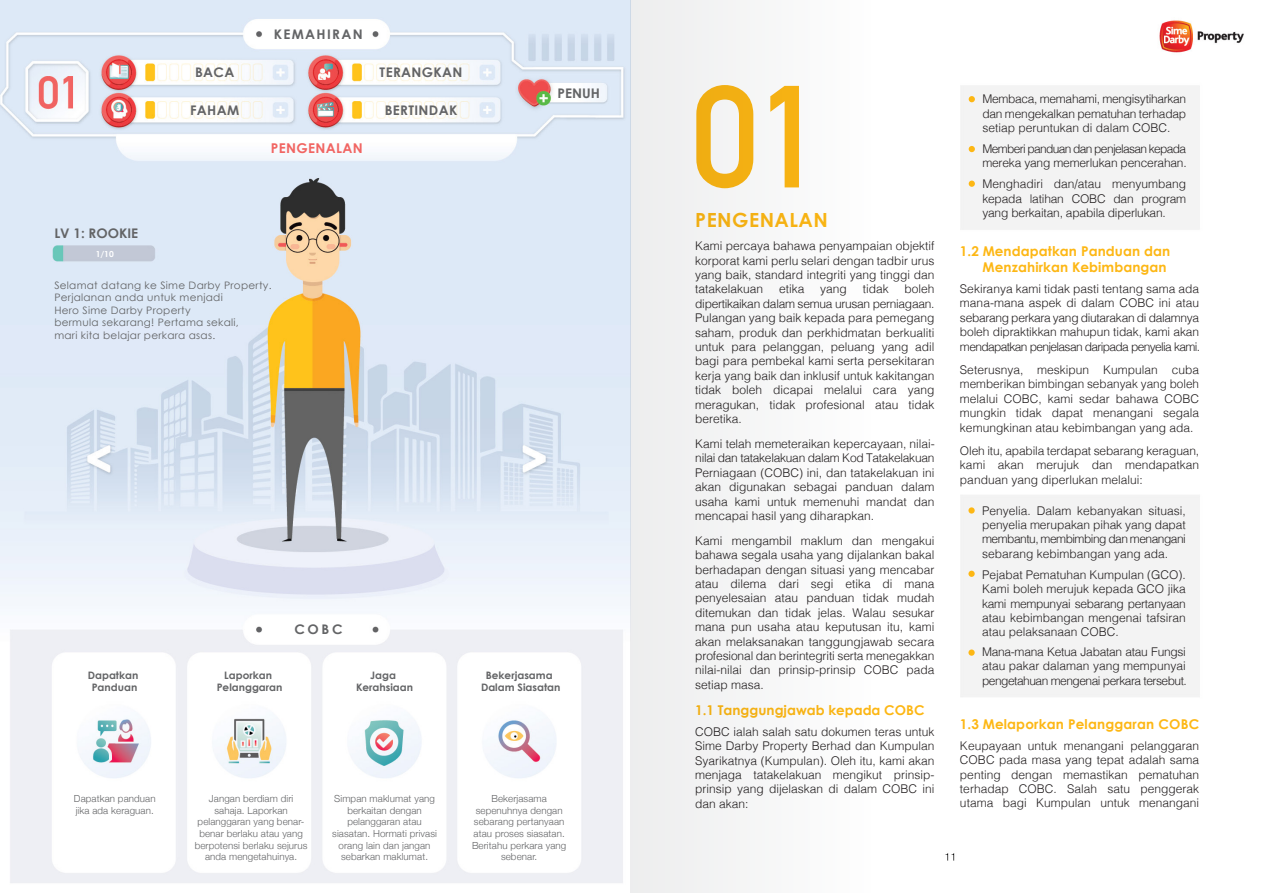
<style>
.page{position:relative;width:1263px;height:893px;background:#fff}
.page>*{position:absolute;margin:0;border:0;box-sizing:border-box;transform-origin:0 0}
.t1{font:700 19.5px "Century Gothic";letter-spacing:.025em;color:#fdb714}
.t2{font:700 13.5px/16.2px "Century Gothic";letter-spacing:.005em;color:#fdb714;text-align:right}
.t3{font:700 13.5px "Century Gothic";letter-spacing:.025em;color:#f16562}
.t4{font:700 13.2px "Century Gothic";letter-spacing:.025em;color:#636466}
.t5{font:700 13.2px "Century Gothic";color:#636466}
.t6{font:700 13.2px "Century Gothic";letter-spacing:.1em;color:#636466}
.t7{font:300 12px/14.4px "Helvetica";color:#231f20;text-align:justify}
.t8{font:300 12px/14.4px "Helvetica";letter-spacing:-.055em;color:#231f20}
.t9{font:10.35px/12.6px "Century Gothic";letter-spacing:.025em;color:#636466}
.t10{font:700 10.35px/12.6px "Century Gothic";color:#636466;text-align:center}
.t11{font:300 9.75px/11.7px "Helvetica Neue";letter-spacing:.01em;color:#636466;text-align:center}
.t12{font:700 8.25px "Century Gothic";color:#fff}
</style>
<div class="page">
<img style="left:0;top:0;width:1244px;height:893px">
<svg style="left:969px;top:96px;width:6px;height:6px"></svg>
<svg style="left:969px;top:146px;width:6px;height:6px"></svg>
<svg style="left:969px;top:181px;width:6px;height:6px"></svg>
<div style="left:968px;top:571px;width:7px;height:6px;background:#fdb714;border-radius:50%"></div>
<svg style="left:968px;top:649px;width:7px;height:7px"></svg>
<svg style="left:968px;top:507px;width:7px;height:7px"></svg>
<div style="left:631px;top:0;width:271px;height:893px;background:#f6f6f7"></div>
<p class="t4" style="left:195px;top:62px;width:41px">BACA</p>
<p class="t4" style="left:190px;top:100px;width:51px">FAHAM</p>
<p class="t6" style="left:274px;top:24px;width:91px">KEMAHIRAN</p>
<p class="t3" style="left:271px;top:138px;width:93px">PENGENALAN</p>
<p class="t4" style="left:380px;top:62px;width:84px">TERANGKAN</p>
<p class="t4" style="left:385px;top:100px;width:74px">BERTINDAK</p>
<p class="t5" style="left:54px;top:223px;width:85px">LV 1: ROOKIE</p>
<p class="t12" style="left:96px;top:247px;width:20px">1/10</p>
<p class="t9" style="left:54px;top:278px;width:219px">Selamat datang ke Sime Darby Property.<br>Perjalanan anda untuk menjadi<br>Hero Sime Darby Property<br>bermula sekarang! Pertama sekali,<br>mari kita belajar perkara asas.</p>
<p class="t4" style="left:557px;top:83px;width:44px">PENUH</p>
<p class="t4" style="left:294px;top:619px;width:50px">COBC</p>
<p class="t10" style="left:88px;top:668px;width:52px">Dapatkan<br>Panduan</p>
<p class="t10" style="left:217px;top:668px;width:67px">Laporkan<br>Pelanggaran</p>
<p class="t10" style="left:356px;top:668px;width:59px">Jaga<br>Kerahsiaan</p>
<p class="t10" style="left:481px;top:668px;width:81px">Bekerjasama<br>Dalam Siasatan</p>
<p class="t11" style="left:332px;top:792px;width:106px">Simpan maklumat yang berkaitan dengan pelanggaran atau siasatan. Hormati privasi orang lain dan jangan sebarkan maklumat.</p>
<p class="t11" style="left:74px;top:792px;width:83px;text-align:left">Dapatkan panduan jika ada keraguan.</p>
<p class="t11" style="left:195px;top:792px;width:114px">Jangan berdiam diri sahaja. Laporkan pelanggaran yang benar&shy;benar berlaku atau yang berpotensi berlaku sejurus anda mengetahuinya.</p>
<p class="t11" style="left:472px;top:792px;width:96px">Bekerjasama sepenuhnya dengan sebarang pertanyaan atau proses siasatan.<br>Beritahu perkara yang sebenar.</p>
<h1 class="t1" style="left:695px;top:205px;width:134px">PENGENALAN</h1>
<p class="t7" style="left:695px;top:238px;width:241px">Kami percaya bahawa penyampaian objektif korporat kami perlu selari dengan tadbir urus yang baik, standard integriti yang tinggi dan tatakelakuan</p>
<p class="t7" style="left:695px;top:281px;width:241px;text-indent:209px">boleh dipertikaikan dalam semua urusan perniagaan.<br>Pulangan yang baik kepada para pemegang saham, produk dan perkhidmatan berkualiti untuk para pelanggan, peluang yang adil bagi para pembekal kami serta persekitaran kerja yang baik dan inklusif untuk kakitangan tidak boleh dicapai melalui cara yang meragukan, tidak profesional atau tidak beretika.</p>
<p class="t7" style="left:695px;top:436px;width:241px">Kami telah memeteraikan kepercayaan, nilai&shy;nilai dan tatakelakuan dalam Kod Tatakelakuan Perniagaan (COBC) ini, dan tatakelakuan ini akan digunakan sebagai panduan dalam usaha kami untuk memenuhi mandat dan mencapai hasil yang diharapkan.</p>
<p class="t7" style="left:695px;top:532px;width:241px">Kami mengambil maklum dan mengakui bahawa segala usaha yang dijalankan bakal berhadapan dengan situasi yang mencabar atau dilema dari segi etika di mana penyelesaian atau panduan tidak mudah ditemukan dan tidak jelas. Walau sesukar mana pun usaha atau keputusan itu, kami akan melaksanakan tanggungjawab secara profesional dan berintegriti serta menegakkan nilai-nilai dan prinsip-prinsip COBC pada setiap masa.</p>
<p class="t7" style="left:779px;top:281px;width:27px">etika</p>
<p class="t7" style="left:820px;top:281px;width:28px">yang</p>
<p class="t7" style="left:863px;top:281px;width:28px">tidak</p>
<p class="t2" style="left:695px;top:701px;width:231px">1.1 Tanggungjawab kepada COBC</p>
<p class="t7" style="left:695px;top:723px;width:241px">COBC ialah salah satu dokumen teras untuk Sime Darby Property Berhad dan Kumpulan Syarikatnya (Kumpulan). Oleh itu, kami akan menjaga tatakelakuan mengikut prinsip&shy;prinsip yang dijelaskan di dalam COBC ini dan akan:</p>
<p class="t7" style="left:982px;top:91px;width:205px">Membaca, memahami, mengisytiharkan dan mengekalkan pematuhan terhadap setiap peruntukan di dalam COBC.</p>
<p class="t8" style="left:982px;top:141px;width:206px">Memberi panduan dan penjelasan kepada mereka yang memerlukan pencerahan.</p>
<p class="t7" style="left:982px;top:176px;width:205px">Menghadiri dan/atau menyumbang kepada latihan COBC dan program yang berkaitan, apabila diperlukan.</p>
<p class="t2" style="left:960px;top:242px;width:212px">1.2 Mendapatkan Panduan dan<br>Menzahirkan Kebimbangan</p>
<p class="t7" style="left:960px;top:281px;width:242px">Sekiranya kami tidak pasti tentang sama ada mana-mana aspek di dalam COBC ini atau sebarang perkara yang diutarakan di dalamnya boleh dipraktikkan mahupun tidak, kami akan mendapatkan penjelasan daripada penyelia kami.</p>
<p class="t7" style="left:960px;top:362px;width:241px">Seterusnya, meskipun Kumpulan cuba memberikan bimbingan sebanyak yang boleh melalui COBC, kami sedar bahawa COBC mungkin tidak dapat menangani segala kemungkinan atau kebimbangan yang ada.</p>
<p class="t7" style="left:960px;top:443px;width:241px">Oleh itu, apabila terdapat sebarang keraguan, kami akan merujuk dan mendapatkan panduan yang diperlukan melalui:</p>
<p class="t7" style="left:982px;top:502px;width:205px">Penyelia. Dalam kebanyakan situasi, penyelia merupakan pihak yang dapat membantu, membimbing dan menangani sebarang kebimbangan yang ada.</p>
<p class="t7" style="left:982px;top:566px;width:205px">Pejabat Pematuhan Kumpulan (GCO).<br>Kami boleh merujuk kepada GCO jika kami mempunyai sebarang pertanyaan atau kebimbangan mengenai tafsiran atau pelaksanaan COBC.</p>
<p class="t7" style="left:982px;top:643px;width:206px">Mana-mana Ketua Jabatan atau Fungsi atau pakar dalaman yang mempunyai pengetahuan mengenai perkara tersebut.</p>
<p class="t2" style="left:960px;top:715px;width:241px">1.3 Melaporkan Pelanggaran COBC</p>
<p class="t7" style="left:960px;top:737px;width:241px">Keupayaan untuk menangani pelanggaran COBC pada masa yang tepat adalah sama penting dengan memastikan pematuhan terhadap COBC. Salah satu penggerak utama bagi Kumpulan untuk menangani</p>
</div>
